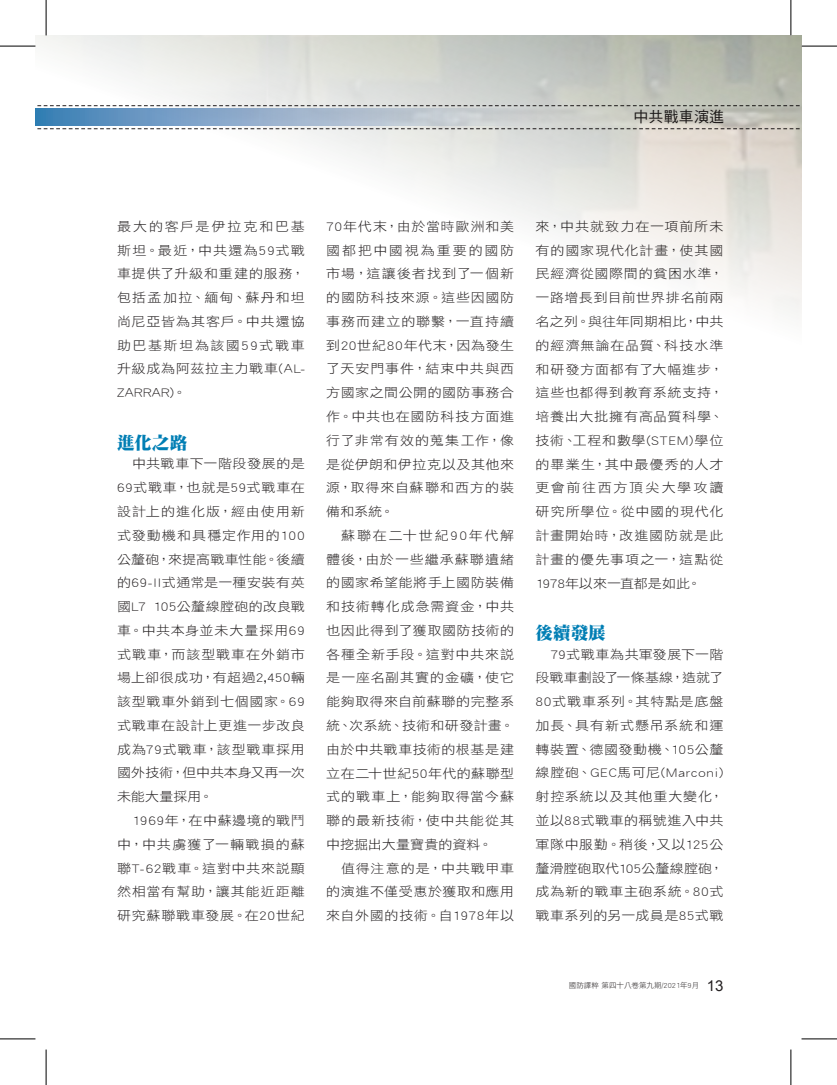
<style>
.page{position:relative;width:837px;height:1085px;background:#fff}
.page>*{position:absolute;margin:0;border:0;box-sizing:border-box;transform-origin:0 0}
.t1{font:17.5px "DF Ming Std W12";letter-spacing:.005em;color:#007eb4}
.t2{font:15px "DF Hei Std W5";letter-spacing:.01em;color:#231f20}
.t3{font:12.75px/23.8px "DF Hei Std W3";letter-spacing:.045em;color:#231f20;text-align:justify;scale:1.1 1}
.t4{font:7.5px "DF Hei Std W3";color:#231f20}
.s1{font-family:"Arial";font-size:15px}
</style>
<div class="page">
<img style="left:35px;top:35px;width:766px;height:281px">
<hr style="left:0;top:46px;width:35px;height:1px;background:#000">
<hr style="left:801px;top:46px;width:35px;height:1px;background:#000">
<hr style="left:0;top:1038px;width:35px;height:1px;background:#000">
<hr style="left:801px;top:1038px;width:35px;height:1px;background:#000">
<hr style="left:46px;top:0;width:1px;height:35px;background:#000">
<hr style="left:46px;top:1049px;width:1px;height:35px;background:#000">
<hr style="left:790px;top:0;width:1px;height:35px;background:#000">
<hr style="left:790px;top:1049px;width:1px;height:35px;background:#000">
<p class="t2" style="left:633px;top:109px;width:92px">中共戰車演進</p>
<p class="t3" style="left:117px;top:214px;width:172px">最大的客戶是伊拉克和巴基斯坦。最近，中共還為59式戰車提供了升級和重建的服務，包括孟加拉、緬甸、蘇丹和坦尚尼亞皆為其客戶。中共還協助巴基斯坦為該國59式戰車升級成為阿茲拉主力戰車(AL-ZARRAR)。</p>
<h1 class="t1" style="left:117px;top:433px;width:72px">進化之路</h1>
<p class="t3" style="left:117px;top:451px;width:172px;text-indent:15px">中共戰車下一階段發展的是69式戰車，也就是59式戰車在設計上的進化版，經由使用新式發動機和具穩定作用的100公釐砲，來提高戰車性能。後續的69-II式通常是一種安裝有英國L7 105公釐線膛砲的改良戰車。中共本身並未大量採用69式戰車，而該型戰車在外銷市場上卻很成功，有超過2,450輛該型戰車外銷到七個國家。69式戰車在設計上更進一步改良成為79式戰車，該型戰車採用國外技術，但中共本身又再一次未能大量採用。</p>
<p class="t3" style="left:117px;top:808px;width:172px;text-indent:15px">1969年，在中蘇邊境的戰鬥中，中共虜獲了一輛戰損的蘇聯T-62戰車。這對中共來說顯然相當有幫助，讓其能近距離研究蘇聯戰車發展。在20世紀</p>
<p class="t3" style="left:326px;top:214px;width:172px">70年代末，由於當時歐洲和美國都把中國視為重要的國防市場，這讓後者找到了一個新的國防科技來源。這些因國防事務而建立的聯繫，一直持續到20世紀80年代末，因為發生了天安門事件，結束中共與西方國家之間公開的國防事務合作。中共也在國防科技方面進行了非常有效的蒐集工作，像是從伊朗和伊拉克以及其他來源，取得來自蘇聯和西方的裝備和系統。</p>
<p class="t3" style="left:326px;top:523px;width:172px;text-indent:15px">蘇聯在二十世紀90年代解體後，由於一些繼承蘇聯遺緒的國家希望能將手上國防裝備和技術轉化成急需資金，中共也因此得到了獲取國防技術的各種全新手段。這對中共來說是一座名副其實的金礦，使它能夠取得來自前蘇聯的完整系統、次系統、技術和研發計畫。由於中共戰車技術的根基是建立在二十世紀50年代的蘇聯型式的戰車上，能夠取得當今蘇聯的最新技術，使中共能從其中挖掘出大量寶貴的資料。</p>
<p class="t3" style="left:326px;top:855px;width:172px;text-indent:15px">值得注意的是，中共戰甲車的演進不僅受惠於獲取和應用來自外國的技術。自1978年以</p>
<p class="t3" style="left:535px;top:214px;width:172px">來，中共就致力在一項前所未有的國家現代化計畫，使其國民經濟從國際間的貧困水準，一路增長到目前世界排名前兩名之列。與往年同期相比，中共的經濟無論在品質、科技水準和研發方面都有了大幅進步，這些也都得到教育系統支持，培養出大批擁有高品質科學、技術、工程和數學(STEM)學位的畢業生，其中最優秀的人才更會前往西方頂尖大學攻讀研究所學位。從中國的現代化計畫開始時，改進國防就是此計畫的優先事項之一，這點從1978年以來一直都是如此。</p>
<h1 class="t1" style="left:535px;top:623px;width:72px">後續發展</h1>
<p class="t3" style="left:535px;top:641px;width:172px;text-indent:15px">79式戰車為共軍發展下一階段戰車劃設了一條基線，造就了80式戰車系列。其特點是底盤加長、具有新式懸吊系統和運轉裝置、德國發動機、105公釐線膛砲、GEC馬可尼(Marconi)射控系統以及其他重大變化，並以88式戰車的稱號進入中共軍隊中服勤。稍後，又以125公釐滑膛砲取代105公釐線膛砲，成為新的戰車主砲系統。80式戰車系列的另一成員是85式戰</p>
<p class="t4" style="left:568px;top:981px;width:156px">國防譯粹 第四十八卷第九期/2021年9月 <span class="s1">13</span></p>
</div>
